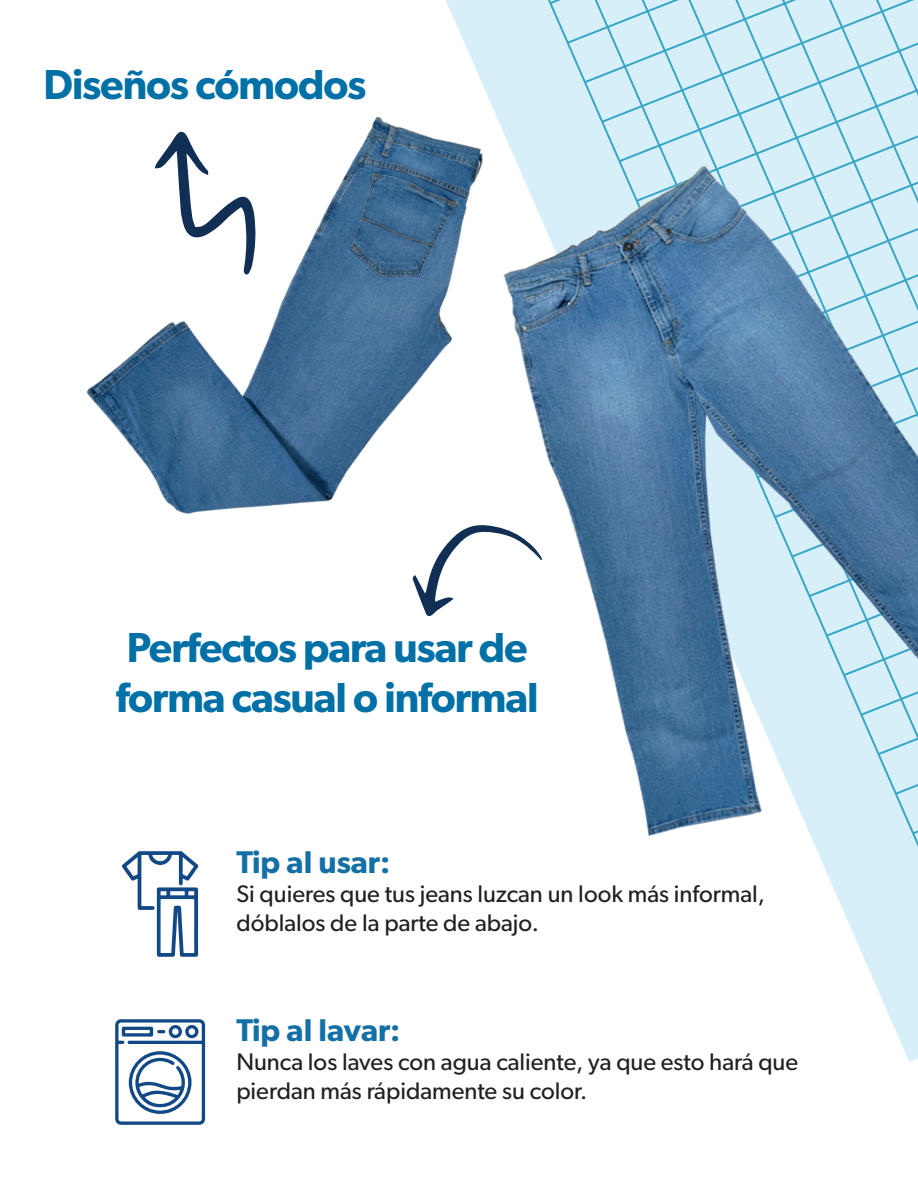
<style>
.page{position:relative;width:918px;height:1188px;background:#fff}
.page>*{position:absolute;margin:0;border:0;box-sizing:border-box;transform-origin:0 0}
.t1{font:600 42px/50.4px "Gibson";letter-spacing:-.025em;color:#0070a6}
.t2{font:600 31.5px "Gibson";color:#136fa6}
.t3{font:24px/28.8px "Gibson";color:#231f20}
</style>
<div class="page">
<svg style="left:446px;top:0;width:472px;height:1062px"></svg>
<svg style="left:529px;top:0;width:389px;height:1028px"></svg>
<img style="left:446px;top:99px;width:472px;height:781px">
<img style="left:86px;top:34px;width:447px;height:490px">
<svg style="left:122px;top:851px;width:77px;height:106px"></svg>
<svg style="left:115px;top:1019px;width:90px;height:106px"></svg>
<svg style="left:155px;top:129px;width:102px;height:146px"></svg>
<svg style="left:412px;top:524px;width:130px;height:93px"></svg>
<h1 class="t1" style="left:44px;top:58px;width:324px">Diseños cómodos</h1>
<h1 class="t1" style="left:116px;top:621px;width:425px">Perfectos para usar de forma casual o informal</h1>
<h2 class="t2" style="left:236px;top:843px;width:156px">Tip al usar:</h2>
<p class="t3" style="left:236px;top:879px;width:530px">Si quieres que tus jeans luzcan un look más informal, dóblalos de la parte de abajo.</p>
<h2 class="t2" style="left:236px;top:1011px;width:166px">Tip al lavar:</h2>
<p class="t3" style="left:236px;top:1047px;width:563px">Nunca los laves con agua caliente, ya que esto hará que pierdan más rápidamente su color.</p>
</div>
